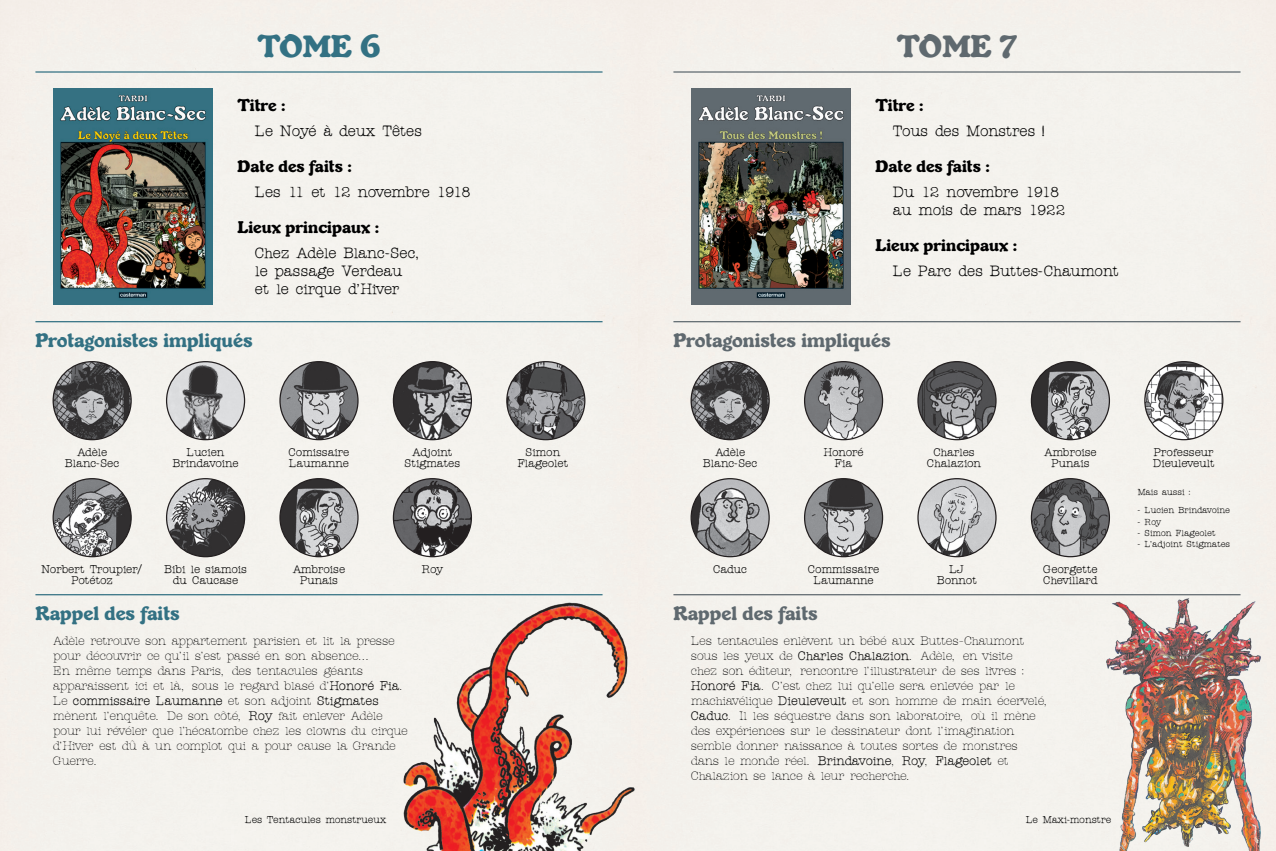
<style>
.page{position:relative;width:1276px;height:851px;background:#fff}
.page>*{position:absolute;margin:0;border:0;box-sizing:border-box;transform-origin:0 0}
.Titre_fiches_6{font:27.5px "Robur";color:#337183}
.Titre_fiches_7{font:27.5px "Robur";color:#5f696f}
.Titres_parties_6{font:17.5px "Robur";color:#337183}
.Titres_parties_7{font:17.5px "Robur";color:#5f696f}
.description_réponses{font:15px/18px "Rogers Typewriter";letter-spacing:.025em;color:#000}
.description{font:15px "Robur";color:#000}
.Resume{font:300 12.5px/15px "Rogers Typewriter";letter-spacing:.025em;color:#000}
.noms_persos{font:11.25px/11.2px "Rogers Typewriter";letter-spacing:.025em;color:#000;text-align:center}
.Resume-2{font:10px "Rogers Typewriter";letter-spacing:.03em;color:#000}
.mais_aussi{font:8.75px "Rogers Typewriter";letter-spacing:.03em;color:#000}
.s1{font-weight:400}
</style>
<div class="page">
<div style="left:0;top:0;width:1276px;height:850px;background:#f4f2ed"></div>
<img style="left:53px;top:89px;width:160px;height:216px">
<img style="left:53px;top:478px;width:78px;height:78px;border-radius:39px">
<div style="left:53px;top:478px;width:79px;height:79px;border:1px solid #231f20;border-radius:50%"></div>
<img style="left:53px;top:361px;width:78px;height:78px;border-radius:39px">
<div style="left:53px;top:361px;width:79px;height:79px;border:1px solid #231f20;border-radius:50%"></div>
<img style="left:167px;top:478px;width:77px;height:78px;border-radius:39px">
<div style="left:166px;top:478px;width:79px;height:79px;border:1px solid #231f20;border-radius:50%"></div>
<img style="left:280px;top:361px;width:78px;height:78px;border-radius:39px">
<div style="left:279px;top:361px;width:79px;height:79px;border:1px solid #231f20;border-radius:50%"></div>
<img style="left:280px;top:478px;width:78px;height:78px;border-radius:39px">
<div style="left:279px;top:478px;width:79px;height:79px;border:1px solid #231f20;border-radius:50%"></div>
<img style="left:393px;top:361px;width:78px;height:78px;border-radius:39px">
<div style="left:393px;top:361px;width:79px;height:79px;border:1px solid #231f20;border-radius:50%"></div>
<img style="left:402px;top:597px;width:236px;height:253px">
<img style="left:691px;top:89px;width:159px;height:216px">
<img style="left:691px;top:478px;width:78px;height:78px;border-radius:39px">
<div style="left:690px;top:478px;width:80px;height:79px;border:1px solid #231f20;border-radius:50%"></div>
<img style="left:804px;top:361px;width:78px;height:78px;border-radius:39px">
<div style="left:804px;top:361px;width:79px;height:79px;border:1px solid #231f20;border-radius:50%"></div>
<img style="left:691px;top:361px;width:78px;height:78px;border-radius:39px">
<div style="left:690px;top:361px;width:80px;height:79px;border:1px solid #231f20;border-radius:50%"></div>
<img style="left:918px;top:478px;width:78px;height:78px;border-radius:39px">
<div style="left:917px;top:478px;width:79px;height:79px;border:1px solid #231f20;border-radius:50%"></div>
<img style="left:1031px;top:478px;width:78px;height:78px;border-radius:39px">
<div style="left:1030px;top:478px;width:80px;height:79px;border:1px solid #231f20;border-radius:50%"></div>
<img style="left:918px;top:361px;width:78px;height:78px;border-radius:39px">
<div style="left:917px;top:361px;width:79px;height:79px;border:1px solid #231f20;border-radius:50%"></div>
<img style="left:1099px;top:594px;width:174px;height:256px">
<img style="left:1144px;top:361px;width:78px;height:78px;border-radius:39px">
<div style="left:1144px;top:361px;width:79px;height:79px;border:1px solid #231f20;border-radius:50%"></div>
<img style="left:167px;top:361px;width:77px;height:78px;border-radius:39px">
<div style="left:166px;top:361px;width:79px;height:79px;border:1px solid #231f20;border-radius:50%"></div>
<img style="left:507px;top:361px;width:78px;height:78px;border-radius:39px">
<div style="left:506px;top:361px;width:79px;height:79px;border:1px solid #231f20;border-radius:50%"></div>
<img style="left:804px;top:478px;width:78px;height:78px;border-radius:39px">
<div style="left:804px;top:478px;width:79px;height:79px;border:1px solid #231f20;border-radius:50%"></div>
<img style="left:1031px;top:361px;width:78px;height:78px;border-radius:39px">
<div style="left:1030px;top:361px;width:80px;height:79px;border:1px solid #231f20;border-radius:50%"></div>
<hr style="left:35px;top:71px;width:567px;height:2px;background:#337183">
<hr style="left:35px;top:321px;width:567px;height:1px;background:#337183">
<hr style="left:35px;top:594px;width:567px;height:1px;background:#337183">
<hr style="left:673px;top:71px;width:567px;height:2px;background:#5f696f">
<hr style="left:673px;top:321px;width:567px;height:1px;background:#5f696f">
<hr style="left:673px;top:594px;width:567px;height:1px;background:#5f696f">
<img style="left:393px;top:478px;width:78px;height:78px;border-radius:39px">
<div style="left:393px;top:478px;width:79px;height:79px;border:1px solid #231f20;border-radius:50%"></div>
<p class="Titre_fiches_6" style="left:257px;top:27px;width:125px">TOME 6</p>
<p class="description" style="left:237px;top:95px;width:50px">Titre :</p>
<p class="description_réponses" style="left:255px;top:122px;width:168px">Le Noyé à deux Têtes</p>
<p class="description" style="left:237px;top:156px;width:116px">Date des faits :</p>
<p class="description_réponses" style="left:255px;top:183px;width:217px">Les 11 et 12 novembre 1918</p>
<p class="description" style="left:237px;top:216px;width:143px">Lieux principaux :</p>
<p class="description_réponses" style="left:255px;top:243px;width:168px">Chez Adèle Blanc-Sec, le passage Verdeau<br>et le cirque d’Hiver</p>
<p class="Titres_parties_6" style="left:35px;top:328px;width:219px">Protagonistes impliqués</p>
<p class="Titre_fiches_7" style="left:897px;top:27px;width:122px">TOME 7</p>
<p class="description" style="left:875px;top:95px;width:50px">Titre :</p>
<p class="description_réponses" style="left:893px;top:122px;width:158px">Tous des Monstres !</p>
<p class="description" style="left:875px;top:156px;width:116px">Date des faits :</p>
<p class="description_réponses" style="left:893px;top:183px;width:173px">Du 12 novembre 1918 au mois de mars 1922</p>
<p class="description" style="left:875px;top:234px;width:143px">Lieux principaux :</p>
<p class="description_réponses" style="left:893px;top:261px;width:227px">Le Parc des Buttes-Chaumont</p>
<p class="Titres_parties_7" style="left:673px;top:328px;width:219px">Protagonistes impliqués</p>
<p class="noms_persos" style="left:65px;top:445px;width:55px">Adèle<br>Blanc-Sec</p>
<p class="noms_persos" style="left:173px;top:445px;width:67px">Lucien<br>Brindavoine</p>
<p class="noms_persos" style="left:289px;top:445px;width:62px;text-align:left">Comissaire<br>Laumanne</p>
<p class="noms_persos" style="left:405px;top:445px;width:57px">Adjoint<br>Stigmates</p>
<p class="noms_persos" style="left:518px;top:445px;width:52px">Simon<br>Flageolet</p>
<p class="noms_persos" style="left:703px;top:445px;width:55px">Adèle<br>Blanc-Sec</p>
<p class="noms_persos" style="left:823px;top:445px;width:41px">Honoré<br>Fia</p>
<p class="noms_persos" style="left:927px;top:445px;width:55px">Charles<br>Chalazion</p>
<p class="noms_persos" style="left:1044px;top:445px;width:53px">Ambroise<br>Punais</p>
<p class="noms_persos" style="left:41px;top:562px;width:103px">Norbert Troupier/<br>Potétoz</p>
<p class="noms_persos" style="left:164px;top:563px;width:84px">Bibi le siamois du Caucase</p>
<p class="noms_persos" style="left:293px;top:563px;width:53px">Ambroise<br>Punais</p>
<p class="noms_persos" style="left:422px;top:563px;width:22px">Roy</p>
<p class="noms_persos" style="left:713px;top:562px;width:35px">Caduc</p>
<p class="noms_persos" style="left:808px;top:563px;width:72px">Commissaire<br>Laumanne</p>
<p class="noms_persos" style="left:937px;top:563px;width:41px">LJ<br>Bonnot</p>
<p class="noms_persos" style="left:1043px;top:563px;width:55px;text-align:left">Georgette<br>Chevillard</p>
<p class="Titres_parties_6" style="left:35px;top:600px;width:146px">Rappel des faits</p>
<p class="Resume" style="left:53px;top:632px;width:356px">Adèle retrouve son appartement parisien et lit la presse pour découvrir ce qu’il s’est passé en son absence...<br>En même temps dans Paris, des tentacules géants apparaissent ici et là, sous le regard blasé d’<span class="s1">Honoré Fia</span>.<br>Le <span class="s1">commissaire Laumanne</span> et son adjoint <span class="s1">Stigmates </span>mènent l’enquête. De son côté, <span class="s1">Roy</span> fait enlever Adèle pour lui révéler que l’hécatombe chez les clowns du cirque d’Hiver est dû à un complot qui a pour cause la Grande Guerre.</p>
<p class="Titres_parties_7" style="left:673px;top:600px;width:146px">Rappel des faits</p>
<p class="Resume" style="left:691px;top:632px;width:359px">Les tentacules enlèvent un bébé aux Buttes<span class="s1">¯</span>Chaumont sous les yeux de <span class="s1">Charles Chalazion</span>. Adèle, en visite<br>chez son éditeur, rencontre l’illustrateur de ses livres :<br><span class="s1">Honoré Fia</span>. C’est chez lui qu’elle sera enlevée par le machiavélique <span class="s1">Dieuleveult</span> et son homme de main écervelé, <span class="s1">Caduc</span>. Il les séquestre dans son laboratoire, où il mène des expériences sur le dessinateur dont l’imagination semble donner naissance à toutes sortes de monstres<br>dans le monde réel. <span class="s1">Brindavoine</span>, <span class="s1">Roy</span>, <span class="s1">Flageolet</span> et Chalazion se lance à leur recherche.</p>
<p class="Resume-2" style="left:245px;top:813px;width:143px">Les Tentacules monstrueux</p>
<p class="Resume-2" style="left:1026px;top:813px;width:86px">Le Maxi-monstre</p>
<p class="noms_persos" style="left:1153px;top:445px;width:63px;text-align:left">Professeur<br>Dieuleveult</p>
<p class="mais_aussi" style="left:1137px;top:486px;width:56px">Mais aussi :</p>
<p class="mais_aussi" style="left:1137px;top:505px;width:94px">- Lucien Brindavoine</p>
<p class="mais_aussi" style="left:1137px;top:516px;width:25px">- Roy</p>
<p class="mais_aussi" style="left:1137px;top:527px;width:79px">- Simon Flageolet</p>
<p class="mais_aussi" style="left:1137px;top:538px;width:94px">- L’adjoint Stigmates</p>
</div>
